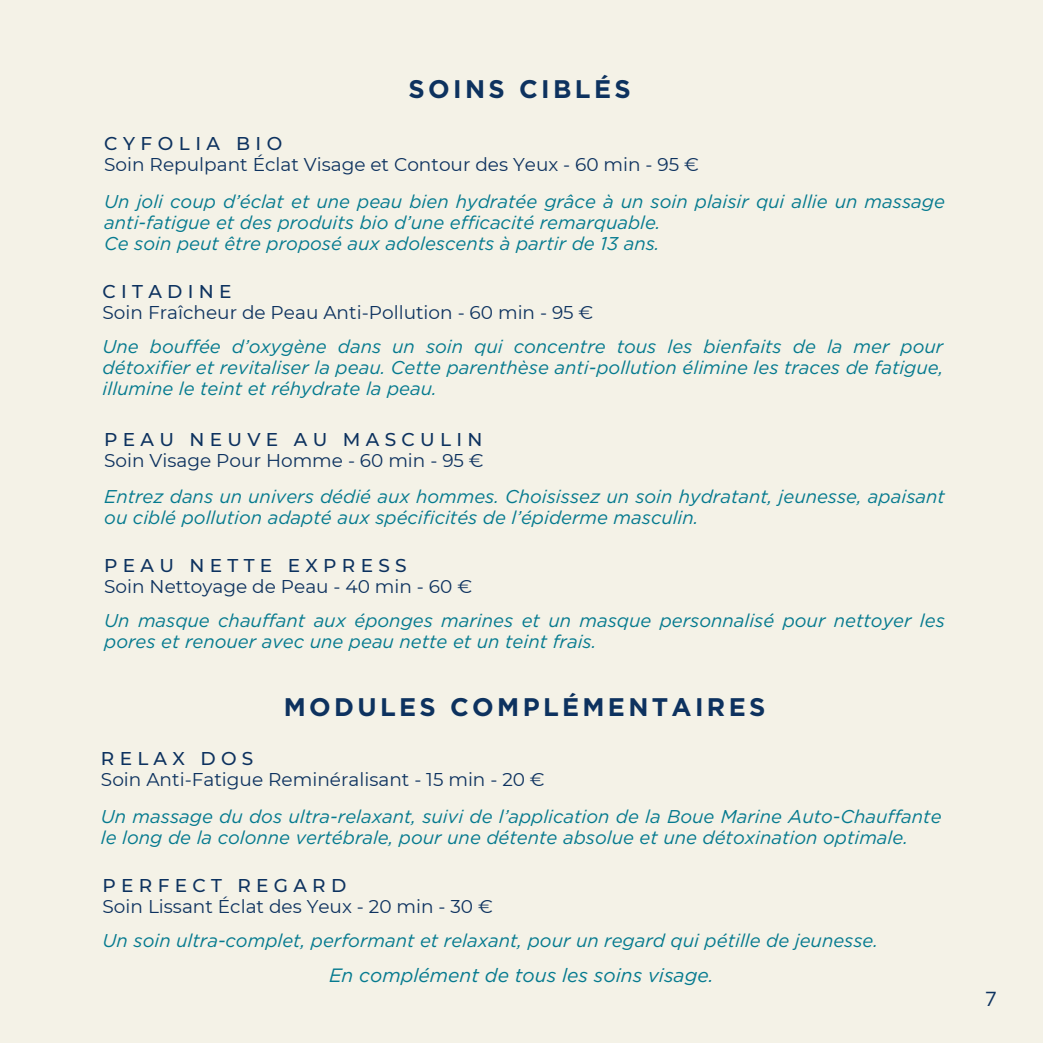
<style>
.page{position:relative;width:1043px;height:1043px;background:#fff}
.page>*{position:absolute;margin:0;border:0;box-sizing:border-box;transform-origin:0 0}
.t1{font:700 25.38px "Gotham";letter-spacing:.13em;color:#0d325f}
.t2{font:20.3px "Gotham";color:#0d325f}
.t3{font:italic 19.25px "Gotham";color:#057a8f}
.t4{font:italic 18.55px/20.8px "Gotham";color:#057a8f}
.t5{font:18.55px "Montserrat";color:#0d325f}
.t6{font:500 18.55px "Montserrat";letter-spacing:.285em;color:#0d325f}
</style>
<div class="page">
<div style="left:0;top:0;width:1042px;height:1042px;background:#f4f2e7"></div>
<p class="t1" style="left:408px;top:73px;width:223px">SOINS CIBLÉS</p>
<p class="t6" style="left:104px;top:132px;width:179px">CYFOLIA BIO</p>
<p class="t5" style="left:104px;top:153px;width:596px">Soin Repulpant Éclat Visage et Contour des Yeux - 60 min - 95 €</p>
<p class="t4" style="left:104px;top:191px;width:842px">Un joli coup d’éclat et une peau bien hydratée grâce à un soin plaisir qui allie un massage anti-fatigue et des produits bio d’une efficacité remarquable.</p>
<p class="t4" style="left:104px;top:233px;width:556px">Ce soin peut être proposé aux adolescents à partir de 13 ans.</p>
<h1 class="t6" style="left:103px;top:280px;width:130px">CITADINE</h1>
<p class="t5" style="left:103px;top:301px;width:492px">Soin Fraîcheur de Peau Anti-Pollution - 60 min - 95 €</p>
<p class="t4" style="left:103px;top:336px;width:841px;text-align:justify">Une bouffée d’oxygène dans un soin qui concentre tous les bienfaits de la mer pour détoxifier et revitaliser la peau. Cette parenthèse anti-pollution élimine les traces de fatigue, illumine le teint et réhydrate la peau.</p>
<p class="t6" style="left:104px;top:427px;width:379px">PEAU NEUVE AU MASCULIN</p>
<p class="t5" style="left:104px;top:448px;width:381px">Soin Visage Pour Homme - 60 min - 95 €</p>
<p class="t4" style="left:104px;top:486px;width:841px">Entrez dans un univers dédié aux hommes. Choisissez un soin hydratant, jeunesse, apaisant ou ciblé pollution adapté aux spécificités de l’épiderme masculin.</p>
<p class="t6" style="left:104px;top:554px;width:304px">PEAU NETTE EXPRESS</p>
<p class="t5" style="left:104px;top:575px;width:369px">Soin Nettoyage de Peau - 40 min - 60 €</p>
<p class="t4" style="left:104px;top:609px;width:841px">Un masque chauffant aux éponges marines et un masque personnalisé pour nettoyer les pores et renouer avec une peau nette et un teint frais.</p>
<h1 class="t1" style="left:284px;top:691px;width:483px">MODULES COMPLÉMENTAIRES</h1>
<p class="t6" style="left:101px;top:747px;width:154px">RELAX DOS</p>
<p class="t5" style="left:101px;top:768px;width:445px">Soin Anti-Fatigue Reminéralisant - 15 min - 20 €</p>
<p class="t4" style="left:101px;top:805px;width:841px">Un massage du dos ultra-relaxant, suivi de l’application de la Boue Marine Auto-Chauffante le long de la colonne vertébrale, pour une détente absolue et une détoxination optimale.</p>
<p class="t6" style="left:103px;top:873px;width:245px">PERFECT REGARD</p>
<p class="t5" style="left:103px;top:894px;width:391px">Soin Lissant Éclat des Yeux - 20 min - 30 €</p>
<p class="t4" style="left:103px;top:929px;width:776px">Un soin ultra-complet, performant et relaxant, pour un regard qui pétille de jeunesse.</p>
<p class="t3" style="left:329px;top:963px;width:386px">En complément de tous les soins visage.</p>
<p class="t2" style="left:984px;top:986px;width:14px">7</p>
</div>
